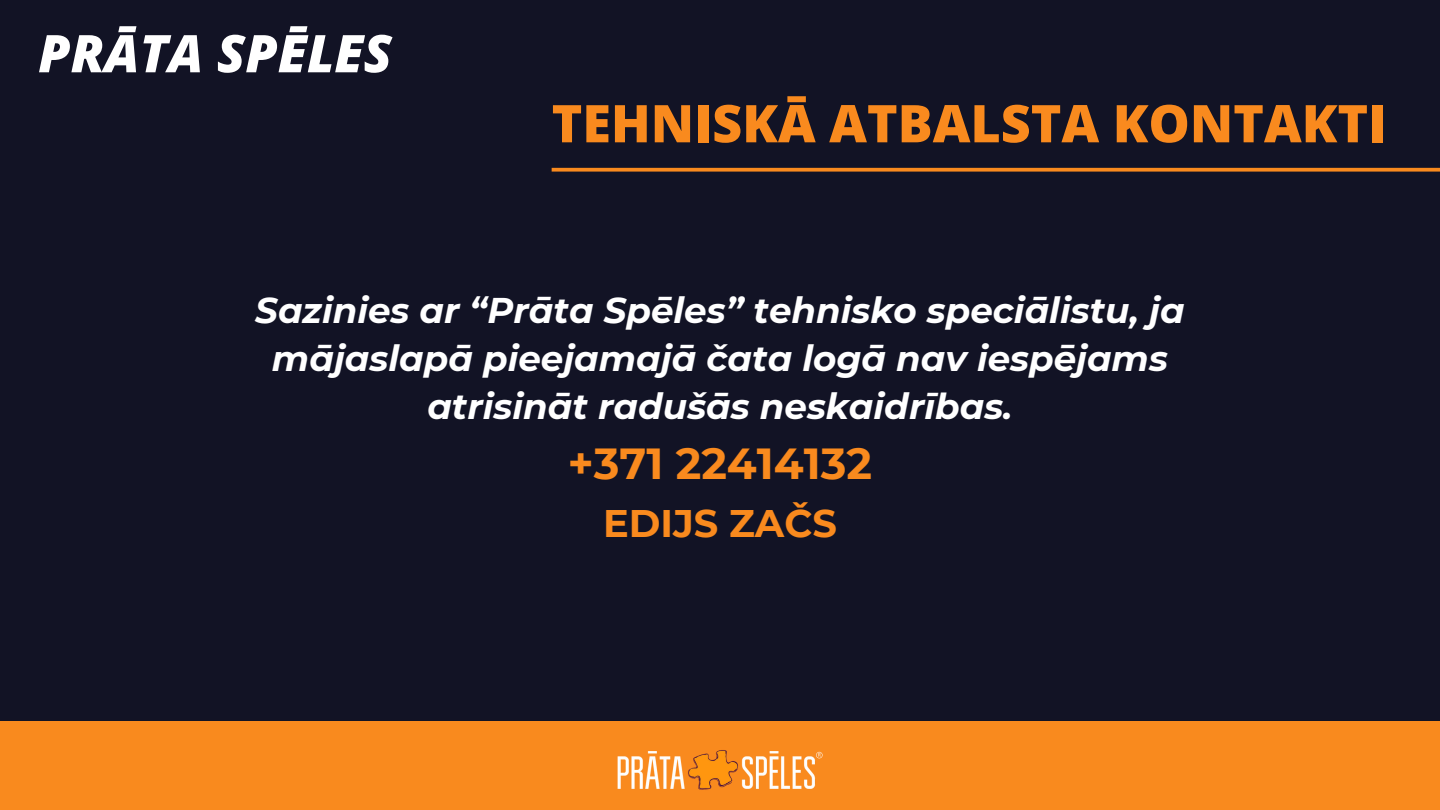
<style>
.page{position:relative;width:1440px;height:810px;background:#121325}
.page>*{position:absolute;margin:0;border:0;box-sizing:border-box;transform-origin:0 0}
.t1{font:800 52px "Open Sans";color:#f98a1e}
.t2{font:italic 800 52px "Open Sans";color:#fff}
.t3{font:700 43.4px "Montserrat";color:#f98a1e}
.t4{font:700 38.4px "Montserrat";color:#f98a1e}
.t5{font:italic 700 35.7px/48px "Montserrat";color:#fff;text-align:center}
</style>
<div class="page">
<svg style="left:552px;top:168px;width:888px;height:4px;background:#e07d1e"></svg>
<div style="left:0;top:721px;width:1440px;height:89px;background:#f98a1e"></div>
<img style="left:617px;top:750px;width:206px;height:40px">
<p class="t2" style="left:38px;top:17px;width:355px">PRĀTA SPĒLES</p>
<h2 class="t1" style="left:552px;top:87px;width:836px">TEHNISKĀ ATBALSTA KONTAKTI</h2>
<h1 class="t5" style="left:255px;top:286px;width:931px">Sazinies ar “Prāta Spēles” tehnisko speciālistu, ja mājaslapā pieejamajā čata logā nav iespējams atrisināt radušās neskaidrības.</h1>
<h1 class="t3" style="left:568px;top:437px;width:306px">+371 22414132</h1>
<h1 class="t4" style="left:603px;top:500px;width:235px">EDIJS ZAČS</h1>
</div>
